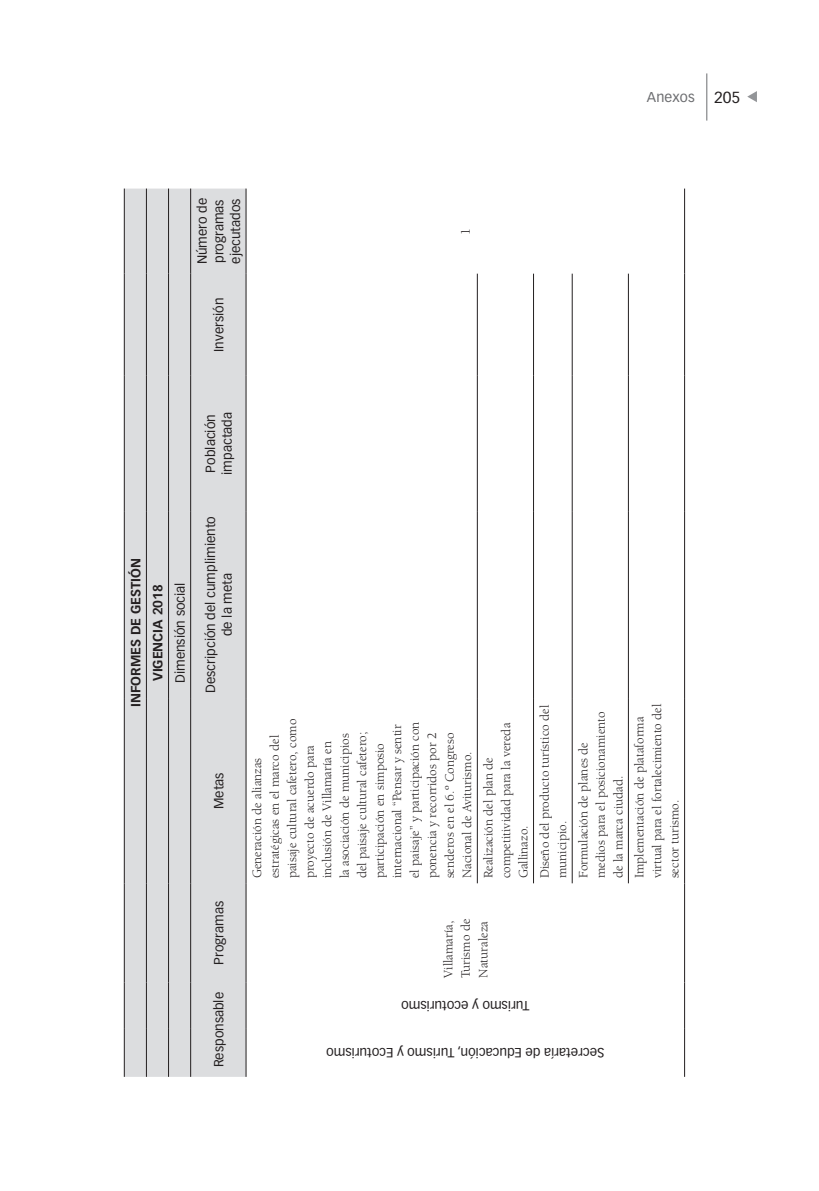
<style>
.page{position:relative;width:819px;height:1191px;background:#fff}
.page>*{position:absolute;margin:0;border:0;box-sizing:border-box;transform-origin:0 0}
.t1{font:14px "Vectora LT Std";letter-spacing:.01em;color:#6c6d70}
.t2{font:13.12px/17.5px "Berkeley Std";color:#231f20}
.t3{font:13.12px/16.6px "Vectora LT Std";color:#231f20;text-align:center}
.t4{font:700 13.12px/22.1px "Vectora LT Std";color:#231f20;text-align:center}
.s1{font-size:15.75px;color:#231f20}
</style>
<div class="page">
<hr style="left:706px;top:73px;width:1px;height:48px;background:#6c6d70">
<svg style="left:747px;top:91px;width:9px;height:11px"></svg>
<div style="left:125px;top:189px;width:121px;height:887px;background:#dcdddf"></div>
<hr style="left:124px;top:1029px;width:1px;height:47px;background:#231f20">
<hr style="left:124px;top:982px;width:1px;height:47px;background:#231f20">
<hr style="left:124px;top:883px;width:1px;height:99px;background:#231f20">
<hr style="left:124px;top:698px;width:1px;height:185px;background:#231f20">
<hr style="left:124px;top:511px;width:1px;height:187px;background:#231f20">
<hr style="left:124px;top:376px;width:1px;height:135px;background:#231f20">
<hr style="left:124px;top:274px;width:1px;height:102px;background:#231f20">
<hr style="left:124px;top:189px;width:1px;height:85px;background:#231f20">
<hr style="left:146px;top:1029px;width:1px;height:47px;background:#231f20">
<hr style="left:146px;top:982px;width:1px;height:47px;background:#231f20">
<hr style="left:146px;top:883px;width:1px;height:99px;background:#231f20">
<hr style="left:146px;top:698px;width:1px;height:185px;background:#231f20">
<hr style="left:146px;top:511px;width:1px;height:187px;background:#231f20">
<hr style="left:146px;top:376px;width:1px;height:135px;background:#231f20">
<hr style="left:146px;top:274px;width:1px;height:102px;background:#231f20">
<hr style="left:146px;top:189px;width:1px;height:85px;background:#231f20">
<hr style="left:168px;top:1029px;width:1px;height:47px;background:#231f20">
<hr style="left:168px;top:982px;width:1px;height:47px;background:#231f20">
<hr style="left:168px;top:883px;width:1px;height:99px;background:#231f20">
<hr style="left:168px;top:698px;width:1px;height:185px;background:#231f20">
<hr style="left:168px;top:511px;width:1px;height:187px;background:#231f20">
<hr style="left:168px;top:376px;width:1px;height:135px;background:#231f20">
<hr style="left:168px;top:274px;width:1px;height:102px;background:#231f20">
<hr style="left:168px;top:189px;width:1px;height:85px;background:#231f20">
<hr style="left:190px;top:1029px;width:1px;height:47px;background:#231f20">
<hr style="left:190px;top:982px;width:1px;height:47px;background:#231f20">
<hr style="left:190px;top:883px;width:1px;height:99px;background:#231f20">
<hr style="left:190px;top:698px;width:1px;height:185px;background:#231f20">
<hr style="left:190px;top:511px;width:1px;height:187px;background:#231f20">
<hr style="left:190px;top:376px;width:1px;height:135px;background:#231f20">
<hr style="left:190px;top:274px;width:1px;height:102px;background:#231f20">
<hr style="left:190px;top:189px;width:1px;height:85px;background:#231f20">
<hr style="left:246px;top:1029px;width:1px;height:47px;background:#231f20">
<hr style="left:246px;top:982px;width:1px;height:47px;background:#231f20">
<hr style="left:246px;top:883px;width:1px;height:99px;background:#231f20">
<hr style="left:246px;top:698px;width:1px;height:185px;background:#231f20">
<hr style="left:246px;top:511px;width:1px;height:187px;background:#231f20">
<hr style="left:246px;top:376px;width:1px;height:135px;background:#231f20">
<hr style="left:246px;top:274px;width:1px;height:102px;background:#231f20">
<hr style="left:246px;top:189px;width:1px;height:85px;background:#231f20">
<hr style="left:477px;top:698px;width:1px;height:185px;background:#231f20">
<hr style="left:477px;top:511px;width:1px;height:187px;background:#231f20">
<hr style="left:477px;top:376px;width:1px;height:135px;background:#231f20">
<hr style="left:477px;top:274px;width:1px;height:102px;background:#231f20">
<hr style="left:533px;top:698px;width:1px;height:185px;background:#231f20">
<hr style="left:533px;top:511px;width:1px;height:187px;background:#231f20">
<hr style="left:533px;top:376px;width:1px;height:135px;background:#231f20">
<hr style="left:533px;top:274px;width:1px;height:102px;background:#231f20">
<hr style="left:572px;top:698px;width:1px;height:185px;background:#231f20">
<hr style="left:572px;top:511px;width:1px;height:187px;background:#231f20">
<hr style="left:572px;top:376px;width:1px;height:135px;background:#231f20">
<hr style="left:572px;top:274px;width:1px;height:102px;background:#231f20">
<hr style="left:628px;top:698px;width:1px;height:185px;background:#231f20">
<hr style="left:628px;top:511px;width:1px;height:187px;background:#231f20">
<hr style="left:628px;top:376px;width:1px;height:135px;background:#231f20">
<hr style="left:628px;top:274px;width:1px;height:102px;background:#231f20">
<hr style="left:684px;top:1029px;width:1px;height:47px;background:#231f20">
<hr style="left:684px;top:982px;width:1px;height:47px;background:#231f20">
<hr style="left:684px;top:883px;width:1px;height:99px;background:#231f20">
<hr style="left:684px;top:698px;width:1px;height:185px;background:#231f20">
<hr style="left:684px;top:511px;width:1px;height:187px;background:#231f20">
<hr style="left:684px;top:376px;width:1px;height:135px;background:#231f20">
<hr style="left:684px;top:274px;width:1px;height:102px;background:#231f20">
<hr style="left:684px;top:189px;width:1px;height:85px;background:#231f20">
<p class="t1" style="left:647px;top:89px;width:95px">Anexos <span class="s1">205</span></p>
<p class="t3" style="left:194px;top:264px;width:68px;text-align:justify;rotate:-90deg">Número de programas ejecutados</p>
<p class="t3" style="left:210px;top:352px;width:55px;rotate:-90deg">Inversión</p>
<p class="t2" style="left:457px;top:234px;width:8px;rotate:-90deg">1</p>
<p class="t4" style="left:125px;top:707px;width:150px;rotate:-90deg">INFORMES DE GESTIÓN<br>VIGENCIA 2018</p>
<p class="t3" style="left:172px;top:683px;width:102px;rotate:-90deg">Dimensión social</p>
<p class="t3" style="left:202px;top:475px;width:64px;text-align:left;rotate:-90deg">Población impactada</p>
<p class="t3" style="left:202px;top:693px;width:178px;rotate:-90deg">Descripción del cumplimiento de la meta</p>
<p class="t3" style="left:210px;top:809px;width:38px;rotate:-90deg">Metas</p>
<p class="t3" style="left:210px;top:965px;width:66px;rotate:-90deg">Programas</p>
<p class="t3" style="left:210px;top:1067px;width:77px;rotate:-90deg">Responsable</p>
<p class="t2" style="left:248px;top:878px;width:161px;rotate:-90deg">Generación de alianzas estratégicas en el marco del paisaje cultural cafetero, como proyecto de acuerdo para inclusión de Villamaría en<br>la asociación de municipios del paisaje cultural cafetero; participación en simposio internacional “Pensar y sentir el paisaje” y participación con ponencia y recorridos por 2 senderos en el 6.º Congreso<br>Nacional de Aviturismo.</p>
<p class="t2" style="left:480px;top:878px;width:157px;rotate:-90deg">Realización del plan de competitividad para la vereda<br>Gallinazo.</p>
<p class="t2" style="left:536px;top:878px;width:175px;rotate:-90deg">Diseño del producto turístico del municipio.</p>
<p class="t2" style="left:574px;top:878px;width:168px;rotate:-90deg">Formulación de planes de medios para el posicionamiento de la marca ciudad.</p>
<p class="t2" style="left:631px;top:878px;width:176px;rotate:-90deg">Implementación de plataforma virtual para el fortalecimiento del sector turismo.</p>
<p class="t2" style="left:440px;top:977px;width:60px;rotate:-90deg">Villamaría,<br>Turismo de<br>Naturaleza</p>
<p class="t3" style="left:529px;top:1013px;width:130px;rotate:-180deg">Turismo y ecoturismo</p>
<p class="t3" style="left:604px;top:1060px;width:280px;rotate:-180deg">Secretaría de Educación, Turismo y Ecoturismo</p>
</div>
